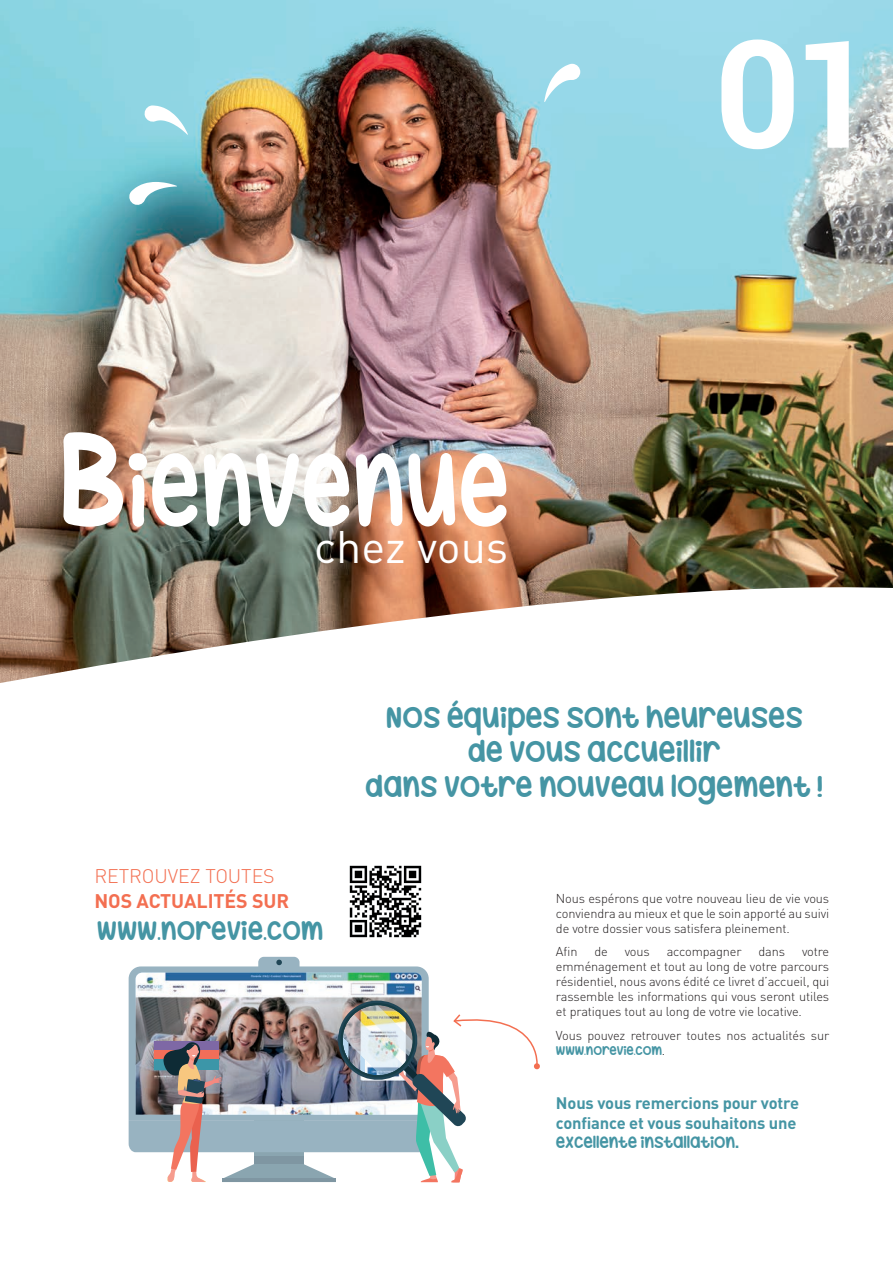
<style>
.page{position:relative;width:893px;height:1263px;background:#fff}
.page>*{position:absolute;margin:0;border:0;box-sizing:border-box;transform-origin:0 0}
.t1{font:700 150px "Roboto";color:#fff}
.t2{font:105px "Hug Me Tight";color:#fff;scale:.85 1}
.t3{font:45px "DIN";color:#fff}
.t4{font:30px/34.5px "Hug Me Tight";letter-spacing:-.005em;color:#4595a4;text-align:center}
.t5{font:27px "Hug Me Tight";letter-spacing:-.005em;color:#4595a4}
.t6{font:700 19.5px "DIN";letter-spacing:-.005em;color:#f36f51}
.t7{font:300 19.5px "DIN";letter-spacing:-.005em;color:#f36f51}
.t8{font:700 16.5px/19.5px "DIN";letter-spacing:-.01em;color:#4595a4}
.t9{font:16.5px "Hug Me Tight";letter-spacing:-.01em;color:#4595a4}
.t10{font:300 12.75px/15px "DIN";letter-spacing:-.01em;color:#231f20;text-align:justify}
.t11{font:12.75px "Hug Me Tight";letter-spacing:-.01em;color:#4595a4}
.s1{font-size:135px}
.s2{font-family:"DIN";font-weight:300;color:#231f20}
.s3{font-family:"DIN";font-weight:700}
</style>
<div class="page">
<div style="left:258px;top:957px;width:42px;height:21px;background:#98b3c1;border-radius:6px"></div>
<svg style="left:276px;top:959px;width:6px;height:6px"></svg>
<svg style="left:130px;top:966px;width:297px;height:7px;background:#9db8c5"></svg>
<img style="left:0;top:0;width:893px;height:582px">
<svg style="left:128px;top:182px;width:49px;height:24px"></svg>
<svg style="left:144px;top:105px;width:44px;height:30px"></svg>
<svg style="left:544px;top:64px;width:36px;height:38px"></svg>
<svg style="left:0;top:582px;width:893px;height:101px"></svg>
<img style="left:349px;top:865px;width:73px;height:73px">
<img style="left:129px;top:973px;width:411px;height:210px">
<h2 class="t2" style="left:57px;top:448px;width:534px"><span class="s1">B</span>IENVENUE</h2>
<h3 class="t3" style="left:314px;top:519px;width:196px">chez vous</h3>
<h1 class="t1" style="left:714px;top:-10px;width:166px">01</h1>
<h3 class="t7" style="left:94px;top:864px;width:182px">RETROUVEZ TOUTES</h3>
<h3 class="t6" style="left:94px;top:888px;width:196px">NOS ACTUALITÉS SUR</h3>
<h3 class="t5" style="left:97px;top:919px;width:228px">WWW.NOREVIE.COM</h3>
<h3 class="t4" style="left:366px;top:703px;width:459px">NOS ÉQUIPES SONT HEUREUSES<br>DE VOUS ACCUEILLIR<br>DANS VOTRE NOUVEAU LOGEMENT !</h3>
<p class="t10" style="left:556px;top:890px;width:275px">Nous espérons que votre nouveau lieu de vie vous conviendra au mieux et que le soin apporté au suivi de votre dossier vous satisfera pleinement.</p>
<p class="t10" style="left:556px;top:944px;width:23px">Afin</p>
<p class="t10" style="left:594px;top:944px;width:15px">de</p>
<p class="t10" style="left:625px;top:944px;width:27px">vous</p>
<p class="t10" style="left:667px;top:944px;width:76px">accompagner</p>
<p class="t10" style="left:758px;top:944px;width:28px">dans</p>
<p class="t10" style="left:556px;top:944px;width:275px;text-indent:246px">votre emménagement et tout au long de votre parcours résidentiel, nous avons édité ce livret d’accueil, qui rassemble les informations qui vous seront utiles et pratiques tout au long de votre vie locative.</p>
<p class="t10" style="left:556px;top:1027px;width:275px">Vous pouvez retrouver toutes nos actualités sur</p>
<p class="t11" style="left:556px;top:1045px;width:111px">WWW.NOREVIE.COM<span class="s2">.</span></p>
<p class="t8" style="left:556px;top:1092px;width:245px">Nous vous remercions pour votre confiance et vous souhaitons une</p>
<p class="t9" style="left:556px;top:1136px;width:185px">EXCELLENTE INSTALLATION<span class="s3">.</span></p>
</div>
